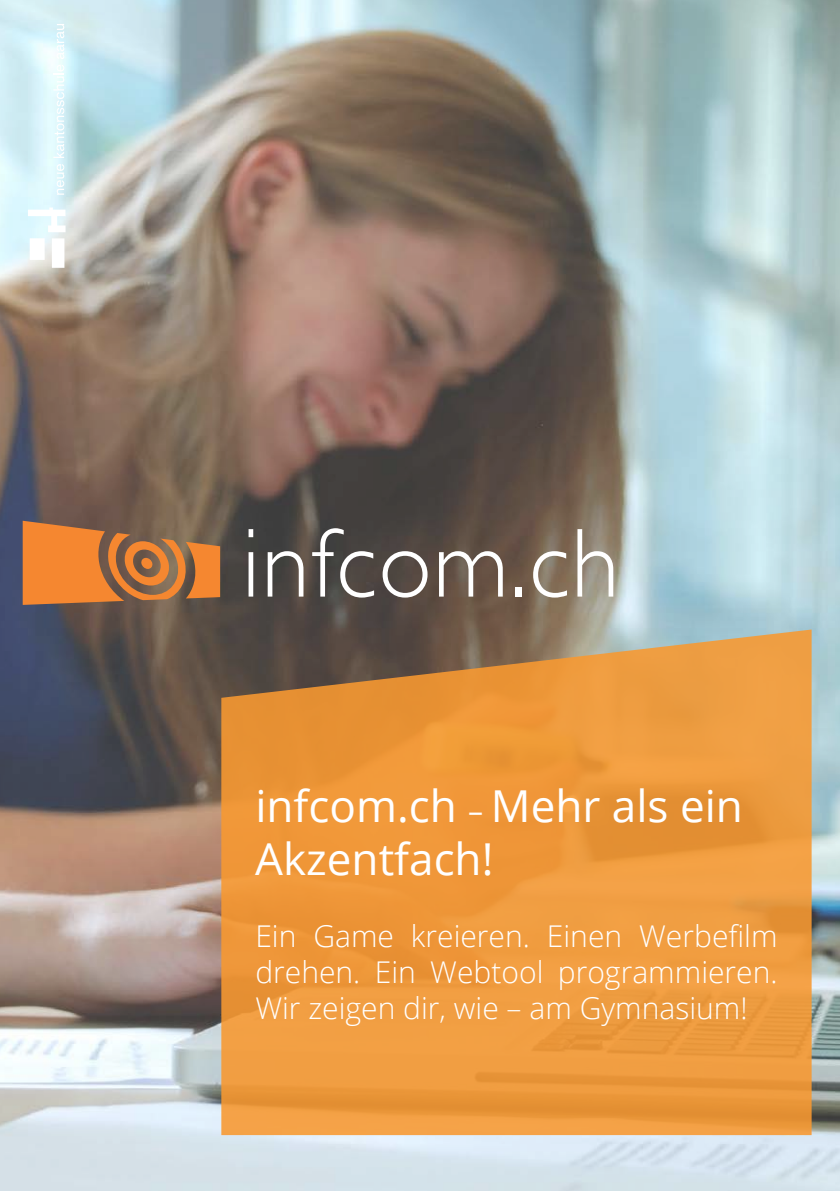
<style>
.page{position:relative;width:840px;height:1191px;background:#fff}
.page>*{position:absolute;margin:0;border:0;box-sizing:border-box;transform-origin:0 0}
.t1{font:300 99px "Gill Sans";letter-spacing:.015em;color:#fff}
.t2{font:44px/52.8px "Open Sans";color:#fff}
.t3{font:300 30px/36px "Open Sans";color:#fff;text-align:justify}
.s1{font-size:30px}
</style>
<div class="page">
<img style="left:0;top:0;width:839px;height:1191px">
<svg style="left:221px;top:629px;width:590px;height:506px;background:#e4953e"></svg>
<svg style="left:23px;top:521px;width:197px;height:84px;background:#c0763c"></svg>
<div style="left:141px;top:558px;width:12px;height:11px;background:#f58730;border-radius:5px"></div>
<svg style="left:28px;top:207px;width:37px;height:61px"></svg>
<svg style="left:57px;top:164px;width:7px;height:31px"></svg>
<svg style="left:53px;top:65px;width:11px;height:93px"></svg>
<svg style="left:57px;top:24px;width:7px;height:35px"></svg>
<h1 class="t1" style="left:241px;top:507px;width:379px">infcom.ch</h1>
<h2 class="t2" style="left:255px;top:778px;width:489px">infcom.ch <span class="s1">–</span> Mehr als ein<br>Akzentfach!</h2>
<p class="t3" style="left:255px;top:917px;width:523px">Ein Game kreieren. Einen Werbefilm drehen. Ein Webtool programmieren.<br>Wir zeigen dir, wie – am Gymnasium!</p>
</div>
